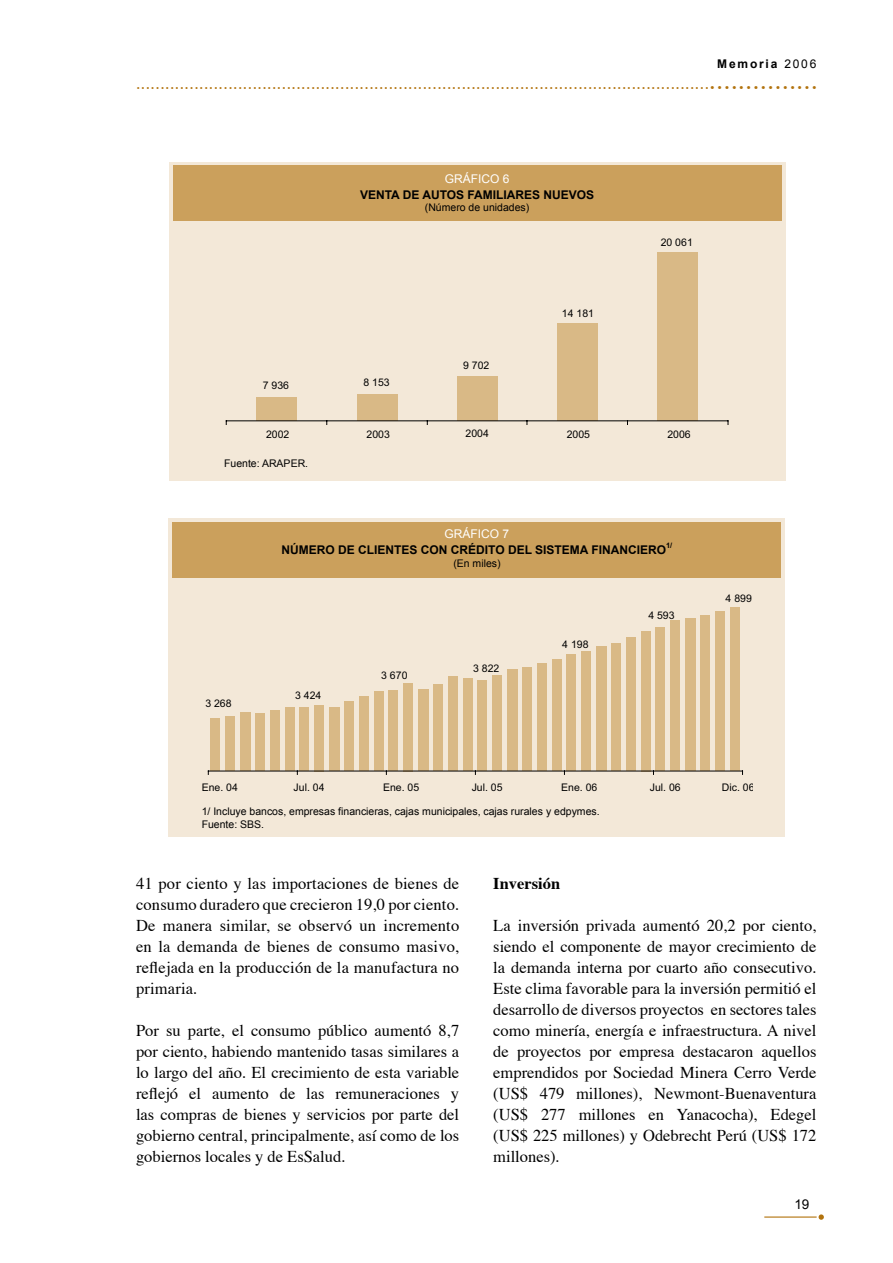
<style>
.page{position:relative;width:893px;height:1263px;background:#fff}
.page>*{position:absolute;margin:0;border:0;box-sizing:border-box;transform-origin:0 0}
.t1{font:18px "Times";color:#b2730e}
.t2{font:16.5px/21px "Times";color:#000;text-align:justify}
.t3{font:700 16.5px "Times";color:#000}
.t4{font:13.5px "Arial";color:#000}
.t5{font:700 12px "Arial";color:#000}
.t6{font:12px "Arial";color:#fff}
.t7{font:700 12px "Arial";letter-spacing:.15em;color:#000}
.t8{font:10.5px/12.6px "Arial";color:#000}
.t9{font:700 7.5px "Arial";color:#000}
.s1{font-weight:400}
.s2{font-size:27px}
</style>
<div class="page">
<hr style="left:764px;top:1216px;width:53px;height:1px;background:#b2730e">
<svg style="left:819px;top:1214px;width:5px;height:6px"></svg>
<div style="left:169px;top:162px;width:616px;height:318px;background:#f3e8d8"></div>
<div style="left:173px;top:166px;width:608px;height:55px;background:#cba05c"></div>
<div style="left:256px;top:398px;width:41px;height:23px;background:#d9b986"></div>
<div style="left:357px;top:395px;width:40px;height:26px;background:#d9b986"></div>
<div style="left:457px;top:377px;width:40px;height:44px;background:#d9b986"></div>
<div style="left:557px;top:323px;width:41px;height:98px;background:#d9b986"></div>
<div style="left:657px;top:253px;width:41px;height:168px;background:#d9b986"></div>
<hr style="left:226px;top:420px;width:502px;height:1px;background:#000">
<div style="left:169px;top:518px;width:616px;height:319px;background:#f3e8d8"></div>
<div style="left:173px;top:522px;width:608px;height:55px;background:#cba05c"></div>
<div style="left:210px;top:718px;width:10px;height:53px;background:#d9b986"></div>
<div style="left:225px;top:716px;width:10px;height:55px;background:#d9b986"></div>
<div style="left:240px;top:713px;width:10px;height:58px;background:#d9b986"></div>
<div style="left:255px;top:714px;width:10px;height:57px;background:#d9b986"></div>
<div style="left:270px;top:710px;width:10px;height:61px;background:#d9b986"></div>
<div style="left:285px;top:708px;width:9px;height:63px;background:#d9b986"></div>
<div style="left:300px;top:708px;width:9px;height:63px;background:#d9b986"></div>
<div style="left:314px;top:705px;width:10px;height:66px;background:#d9b986"></div>
<div style="left:329px;top:708px;width:10px;height:63px;background:#d9b986"></div>
<div style="left:344px;top:701px;width:10px;height:70px;background:#d9b986"></div>
<div style="left:359px;top:696px;width:10px;height:75px;background:#d9b986"></div>
<div style="left:374px;top:692px;width:9px;height:79px;background:#d9b986"></div>
<div style="left:389px;top:691px;width:9px;height:80px;background:#d9b986"></div>
<div style="left:403px;top:683px;width:10px;height:88px;background:#d9b986"></div>
<div style="left:418px;top:689px;width:10px;height:82px;background:#d9b986"></div>
<div style="left:433px;top:685px;width:10px;height:86px;background:#d9b986"></div>
<div style="left:448px;top:677px;width:10px;height:94px;background:#d9b986"></div>
<div style="left:463px;top:678px;width:9px;height:93px;background:#d9b986"></div>
<div style="left:478px;top:680px;width:9px;height:91px;background:#d9b986"></div>
<div style="left:492px;top:676px;width:10px;height:95px;background:#d9b986"></div>
<div style="left:507px;top:670px;width:10px;height:101px;background:#d9b986"></div>
<div style="left:522px;top:667px;width:10px;height:104px;background:#d9b986"></div>
<div style="left:537px;top:663px;width:10px;height:108px;background:#d9b986"></div>
<div style="left:552px;top:659px;width:9px;height:112px;background:#d9b986"></div>
<div style="left:567px;top:655px;width:9px;height:116px;background:#d9b986"></div>
<div style="left:581px;top:651px;width:10px;height:120px;background:#d9b986"></div>
<div style="left:596px;top:647px;width:10px;height:124px;background:#d9b986"></div>
<div style="left:611px;top:643px;width:10px;height:128px;background:#d9b986"></div>
<div style="left:626px;top:637px;width:10px;height:134px;background:#d9b986"></div>
<div style="left:641px;top:631px;width:9px;height:140px;background:#d9b986"></div>
<div style="left:656px;top:627px;width:9px;height:144px;background:#d9b986"></div>
<div style="left:670px;top:620px;width:10px;height:151px;background:#d9b986"></div>
<div style="left:685px;top:619px;width:10px;height:152px;background:#d9b986"></div>
<div style="left:701px;top:615px;width:9px;height:156px;background:#d9b986"></div>
<div style="left:715px;top:612px;width:10px;height:159px;background:#d9b986"></div>
<div style="left:730px;top:607px;width:10px;height:164px;background:#d9b986"></div>
<hr style="left:208px;top:771px;width:534px;height:1px;background:#000">
<p class="t7" style="left:717px;top:57px;width:101px">Memoria <span class="s1">2006</span></p>
<p class="t1" style="left:136px;top:66px;width:683px">......................................................................................................................<span class="s2">...............</span></p>
<p class="t6" style="left:445px;top:172px;width:66px">Gráfico 6</p>
<p class="t5" style="left:360px;top:188px;width:236px">VENTA DE AUTOS FAMILIARES NUEVOS</p>
<p class="t8" style="left:425px;top:201px;width:106px">(Número de unidades)</p>
<p class="t8" style="left:263px;top:379px;width:28px">7 936</p>
<p class="t8" style="left:363px;top:376px;width:28px">8 153</p>
<p class="t8" style="left:463px;top:359px;width:28px">9 702</p>
<p class="t8" style="left:562px;top:307px;width:34px">14 181</p>
<p class="t8" style="left:661px;top:236px;width:34px">20 061</p>
<p class="t8" style="left:266px;top:428px;width:25px">2002</p>
<p class="t8" style="left:367px;top:428px;width:25px">2003</p>
<p class="t8" style="left:466px;top:427px;width:25px">2004</p>
<p class="t8" style="left:567px;top:428px;width:25px">2005</p>
<p class="t8" style="left:667px;top:428px;width:25px">2006</p>
<p class="t8" style="left:224px;top:457px;width:47px">Fuente: ARA</p>
<p class="t8" style="left:284px;top:457px;width:26px">PER.</p>
<p class="t8" style="left:205px;top:697px;width:28px">3 268</p>
<p class="t6" style="left:445px;top:527px;width:66px">Gráfico 7</p>
<p class="t5" style="left:282px;top:543px;width:386px">NÚMERO DE CLIENTES CON CRÉDITO DEL SISTEMA FINANCIERO</p>
<p class="t9" style="left:666px;top:541px;width:8px">1/</p>
<p class="t8" style="left:453px;top:557px;width:49px">(En miles)</p>
<p class="t8" style="left:295px;top:689px;width:28px">3 424</p>
<p class="t8" style="left:381px;top:669px;width:28px">3 670</p>
<p class="t8" style="left:473px;top:662px;width:28px">3 822</p>
<p class="t8" style="left:562px;top:638px;width:28px">4 198</p>
<p class="t8" style="left:648px;top:609px;width:28px">4 593</p>
<p class="t8" style="left:726px;top:592px;width:28px">4 899</p>
<p class="t8" style="left:202px;top:780px;width:38px">Ene. 04</p>
<p class="t8" style="left:294px;top:780px;width:32px">Jul. 04</p>
<p class="t8" style="left:383px;top:780px;width:38px">Ene. 05</p>
<p class="t8" style="left:472px;top:780px;width:32px">Jul. 05</p>
<p class="t8" style="left:561px;top:780px;width:38px">Ene. 06</p>
<p class="t8" style="left:650px;top:780px;width:32px">Jul. 06</p>
<p class="t8" style="left:722px;top:780px;width:34px">Dic. 06</p>
<p class="t8" style="left:202px;top:805px;width:399px">1/ I ncluye bancos, empresas financieras, cajas municipales, cajas rurales y edpymes.<br>Fuente: SBS.</p>
<p class="t2" style="left:136px;top:871px;width:325px">41 por ciento y las importaciones de bienes de consumo duradero que crecieron 19,0 por ciento.<br>De manera similar, se observó un incremento en la demanda de bienes de consumo masivo, reflejada en la producción de la manufactura no primaria.</p>
<p class="t2" style="left:136px;top:1018px;width:325px">Por su parte, el consumo público aumentó 8,7 por ciento, habiendo mantenido tasas similares a lo largo del año. El crecimiento de esta variable reflejó el aumento de las remuneraciones y las compras de bienes y servicios por parte del gobierno central, principalmente, así como de los gobiernos locales y de EsSalud.</p>
<p class="t3" style="left:493px;top:867px;width:68px">Inversión</p>
<p class="t2" style="left:493px;top:913px;width:325px">La inversión privada aumentó 20,2 por ciento, siendo el componente de mayor crecimiento de la demanda interna por cuarto año consecutivo.<br>Este clima favorable para la inversión permitió el desarrollo de diversos proyectos en sectores tales como minería, energía e infraestructura. A nivel de proyectos por empresa destacaron aquellos emprendidos por Sociedad Minera Cerro Verde (US$ 479 millones), Newmont-Buenaventura (US$ 277 millones en Yanacocha), Edegel (US$ 225 millones) y Odebrecht Perú (US$ 172 millones).</p>
<p class="t4" style="left:794px;top:1197px;width:17px">19</p>
</div>
